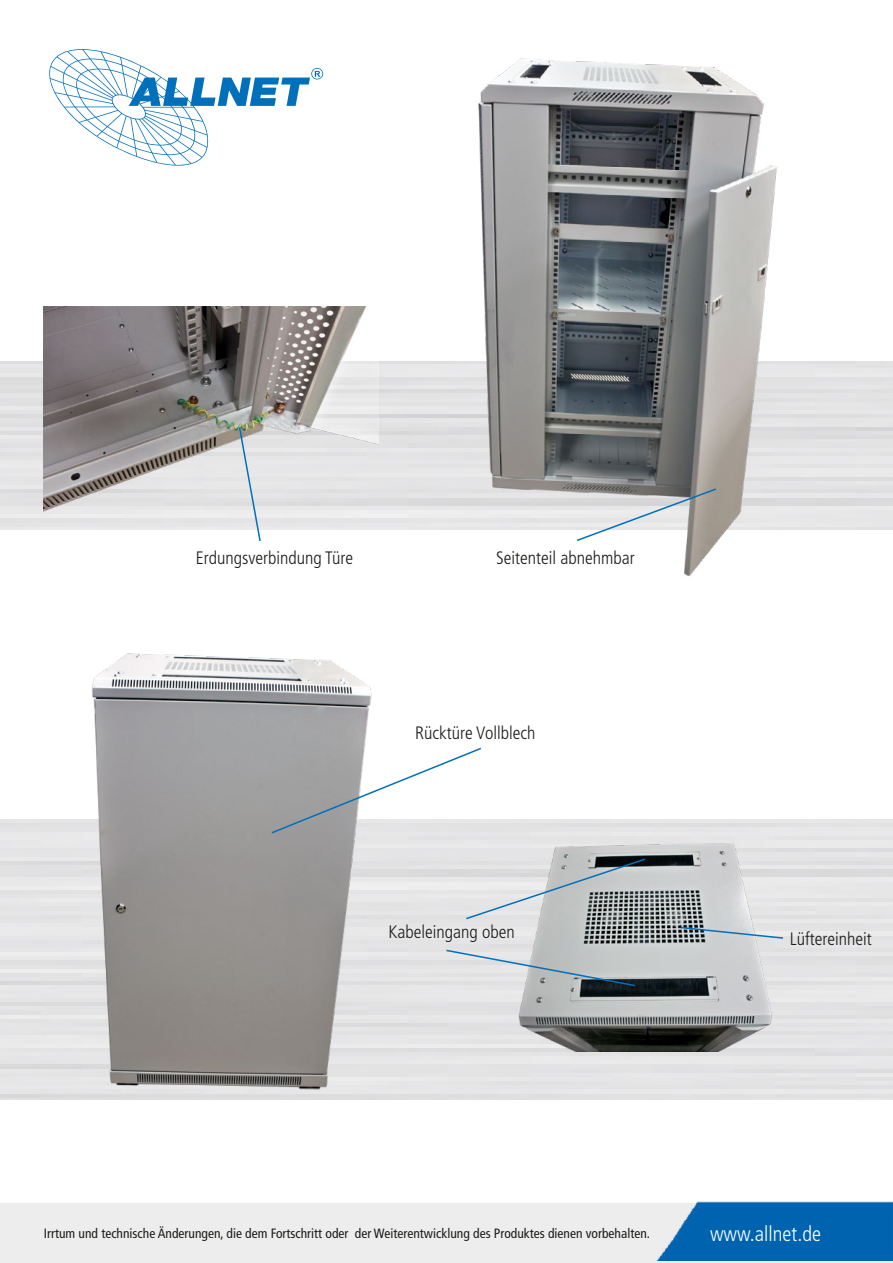
<style>
.page{position:relative;width:893px;height:1263px;background:#fff}
.page>*{position:absolute;margin:0;border:0;box-sizing:border-box;transform-origin:0 0}
.t1{font:300 condensed 21px "Frutiger LT Std";color:#fff}
.t2{font:300 condensed 18px "Frutiger LT Std";color:#1d1d1b}
.t3{font:condensed 13.5px "Frutiger LT Std";color:#1d1d1b}
</style>
<div class="page">
<div style="left:0;top:1203px;width:893px;height:60px;background:#ededed"></div>
<img style="left:656px;top:1201px;width:237px;height:60px">
<svg style="left:49px;top:49px;width:274px;height:117px"></svg>
<img style="left:423px;top:58px;width:393px;height:518px">
<img style="left:0;top:653px;width:436px;height:447px">
<img style="left:473px;top:823px;width:343px;height:229px">
<img style="left:43px;top:306px;width:335px;height:224px">
<svg style="left:238px;top:426px;width:24px;height:115px;background:#d3dade"></svg>
<svg style="left:575px;top:487px;width:143px;height:55px"></svg>
<svg style="left:270px;top:746px;width:213px;height:89px"></svg>
<svg style="left:445px;top:949px;width:192px;height:38px;background:#bdc4c7"></svg>
<svg style="left:464px;top:857px;width:183px;height:63px;background:#bbbfc1"></svg>
<svg style="left:679px;top:926px;width:106px;height:14px"></svg>
<h2 class="t2" style="left:196px;top:548px;width:159px">Erdungsverbindung Türe</h2>
<h2 class="t2" style="left:496px;top:548px;width:140px">Seitenteil abnehmbar</h2>
<h2 class="t2" style="left:415px;top:722px;width:122px">Rücktüre Vollblech</h2>
<h2 class="t2" style="left:388px;top:922px;width:128px">Kabeleingang oben</h2>
<h2 class="t2" style="left:790px;top:928px;width:84px">Lüftereinheit</h2>
<p class="t3" style="left:44px;top:1225px;width:608px">Irrtum und technische Änderungen, die dem Fortschritt oder der Weiterentwicklung des Produktes dienen vorbehalten.</p>
<h1 class="t1" style="left:710px;top:1221px;width:113px">www.allnet.de</h1>
</div>
